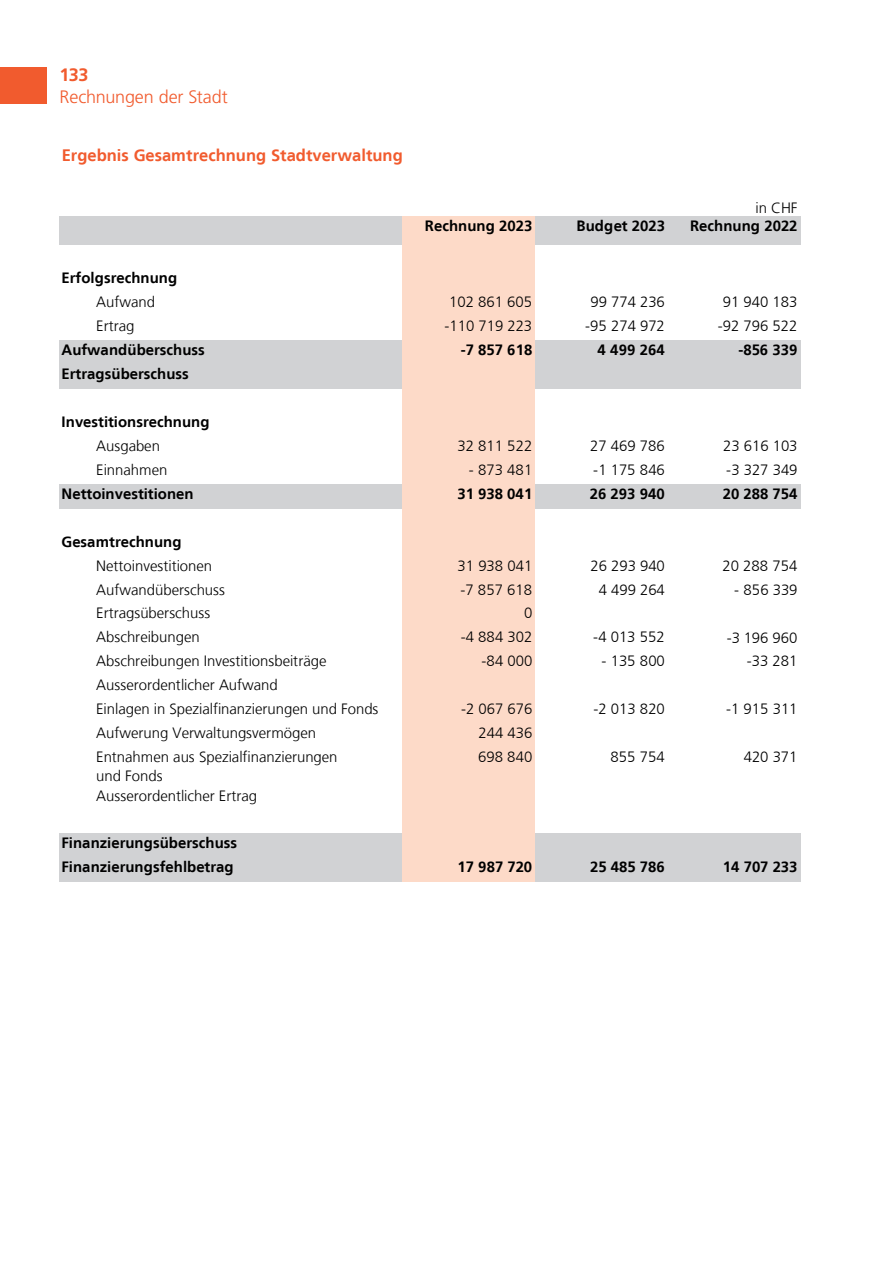
<style>
.page{position:relative;width:893px;height:1263px;background:#fff}
.page>*{position:absolute;margin:0;border:0;box-sizing:border-box;transform-origin:0 0}
.t1{font:300 18px "Frutiger LT Std";letter-spacing:-.01em;color:#f15b2e}
.t2{font:700 18px "Frutiger LT Std";color:#f15b2e}
.t3{font:700 16.5px "Frutiger LT";color:#f15b2e}
.t4{font:300 15px/24px "Frutiger LT";color:#000}
.t5{font:700 15px "Frutiger LT";color:#000}
</style>
<div class="page">
<div style="left:0;top:67px;width:47px;height:37px;background:#f15b2e"></div>
<div style="left:59px;top:217px;width:344px;height:28px;background:#d1d2d4"></div>
<div style="left:403px;top:217px;width:132px;height:28px;background:#fddac8"></div>
<div style="left:535px;top:217px;width:266px;height:28px;background:#d1d2d4"></div>
<div style="left:403px;top:245px;width:132px;height:24px;background:#fddac8"></div>
<div style="left:403px;top:269px;width:132px;height:24px;background:#fddac8"></div>
<div style="left:403px;top:293px;width:132px;height:24px;background:#fddac8"></div>
<div style="left:403px;top:317px;width:132px;height:24px;background:#fddac8"></div>
<div style="left:59px;top:341px;width:344px;height:48px;background:#d1d2d4"></div>
<div style="left:403px;top:341px;width:132px;height:48px;background:#fddac8"></div>
<div style="left:535px;top:341px;width:266px;height:48px;background:#d1d2d4"></div>
<div style="left:403px;top:388px;width:132px;height:25px;background:#fddac8"></div>
<div style="left:403px;top:412px;width:132px;height:24px;background:#fddac8"></div>
<div style="left:403px;top:436px;width:132px;height:24px;background:#fddac8"></div>
<div style="left:403px;top:460px;width:132px;height:24px;background:#fddac8"></div>
<div style="left:59px;top:484px;width:344px;height:24px;background:#d1d2d4"></div>
<div style="left:403px;top:484px;width:132px;height:24px;background:#fddac8"></div>
<div style="left:535px;top:484px;width:266px;height:24px;background:#d1d2d4"></div>
<div style="left:403px;top:508px;width:132px;height:24px;background:#fddac8"></div>
<div style="left:403px;top:532px;width:132px;height:24px;background:#fddac8"></div>
<div style="left:403px;top:556px;width:132px;height:24px;background:#fddac8"></div>
<div style="left:403px;top:580px;width:132px;height:24px;background:#fddac8"></div>
<div style="left:403px;top:604px;width:132px;height:24px;background:#fddac8"></div>
<div style="left:403px;top:628px;width:132px;height:24px;background:#fddac8"></div>
<div style="left:403px;top:652px;width:132px;height:24px;background:#fddac8"></div>
<div style="left:403px;top:676px;width:132px;height:24px;background:#fddac8"></div>
<div style="left:403px;top:700px;width:132px;height:24px;background:#fddac8"></div>
<div style="left:403px;top:723px;width:132px;height:25px;background:#fddac8"></div>
<div style="left:403px;top:747px;width:132px;height:39px;background:#fddac8"></div>
<div style="left:403px;top:786px;width:132px;height:24px;background:#fddac8"></div>
<div style="left:403px;top:810px;width:132px;height:24px;background:#fddac8"></div>
<div style="left:59px;top:834px;width:344px;height:48px;background:#d1d2d4"></div>
<div style="left:403px;top:834px;width:132px;height:48px;background:#fddac8"></div>
<div style="left:535px;top:834px;width:266px;height:48px;background:#d1d2d4"></div>
<p class="t2" style="left:60px;top:64px;width:31px">133</p>
<p class="t1" style="left:60px;top:87px;width:170px">Rechnungen der Stadt</p>
<p class="t3" style="left:62px;top:146px;width:343px">Ergebnis Gesamtrechnung Stadtverwaltung</p>
<p class="t5" style="left:62px;top:269px;width:117px">Erfolgsrechnung</p>
<p class="t4" style="left:96px;top:314px;width:40px">Ertrag</p>
<p class="t4" style="left:96px;top:290px;width:60px">Aufwand</p>
<p class="t5" style="left:62px;top:341px;width:145px">Aufwandüberschuss</p>
<p class="t5" style="left:62px;top:365px;width:129px">Ertragsüberschuss</p>
<p class="t5" style="left:62px;top:413px;width:150px">Investitionsrechnung</p>
<p class="t4" style="left:755px;top:196px;width:44px">in CHF</p>
<p class="t5" style="left:425px;top:217px;width:109px">Rechnung 2023</p>
<p class="t5" style="left:577px;top:217px;width:90px">Budget 2023</p>
<p class="t5" style="left:690px;top:217px;width:109px">Rechnung 2022</p>
<p class="t4" style="left:449px;top:290px;width:84px">102 861 605</p>
<p class="t4" style="left:590px;top:290px;width:76px">99 774 236</p>
<p class="t4" style="left:723px;top:290px;width:76px">91 940 183</p>
<p class="t4" style="left:444px;top:314px;width:89px">-110 719 223</p>
<p class="t4" style="left:585px;top:314px;width:81px">-95 274 972</p>
<p class="t4" style="left:718px;top:314px;width:81px">-92 796 522</p>
<p class="t5" style="left:461px;top:341px;width:73px">-7 857 618</p>
<p class="t5" style="left:598px;top:341px;width:69px">4 499 264</p>
<p class="t5" style="left:738px;top:341px;width:61px">-856 339</p>
<p class="t4" style="left:96px;top:434px;width:65px">Ausgaben</p>
<p class="t4" style="left:457px;top:434px;width:76px">32 811 522</p>
<p class="t4" style="left:590px;top:434px;width:76px">27 469 786</p>
<p class="t4" style="left:723px;top:434px;width:76px">23 616 103</p>
<p class="t4" style="left:96px;top:458px;width:73px">Einnahmen</p>
<p class="t4" style="left:469px;top:458px;width:65px">- 873 481</p>
<p class="t4" style="left:593px;top:458px;width:73px">-1 175 846</p>
<p class="t4" style="left:726px;top:458px;width:73px">-3 327 349</p>
<p class="t5" style="left:457px;top:485px;width:76px">31 938 041</p>
<p class="t5" style="left:590px;top:485px;width:77px">26 293 940</p>
<p class="t5" style="left:723px;top:485px;width:76px">20 288 754</p>
<p class="t5" style="left:62px;top:485px;width:134px">Nettoinvestitionen</p>
<p class="t5" style="left:62px;top:533px;width:121px">Gesamtrechnung</p>
<p class="t4" style="left:96px;top:554px;width:130px">Nettoinvestitionen<br>Aufwandüberschuss<br>Ertragsüberschuss</p>
<p class="t4" style="left:96px;top:625px;width:105px">Abschreibungen</p>
<p class="t4" style="left:458px;top:554px;width:76px">31 938 041</p>
<p class="t4" style="left:590px;top:554px;width:76px">26 293 940</p>
<p class="t4" style="left:722px;top:554px;width:77px">20 288 754</p>
<p class="t4" style="left:460px;top:577px;width:73px">-7 857 618</p>
<p class="t4" style="left:599px;top:577px;width:68px">4 499 264</p>
<p class="t4" style="left:734px;top:577px;width:65px">- 856 339</p>
<p class="t4" style="left:461px;top:601px;width:73px;text-align:right">0<br>-4 884 302</p>
<p class="t4" style="left:593px;top:625px;width:73px">-4 013 552</p>
<p class="t4" style="left:727px;top:626px;width:72px">-3 196 960</p>
<p class="t4" style="left:96px;top:649px;width:232px">Abschreibungen Investitionsbeiträge</p>
<p class="t4" style="left:482px;top:649px;width:52px">-84 000</p>
<p class="t4" style="left:602px;top:649px;width:65px">- 135 800</p>
<p class="t4" style="left:747px;top:649px;width:52px">-33 281</p>
<p class="t4" style="left:96px;top:697px;width:284px">Einlagen in Spezialfinanzierungen und Fonds</p>
<p class="t4" style="left:461px;top:697px;width:73px">-2 067 676</p>
<p class="t4" style="left:593px;top:697px;width:73px">-2 013 820</p>
<p class="t4" style="left:726px;top:697px;width:73px">-1 915 311</p>
<p class="t4" style="left:96px;top:721px;width:221px">Aufwerung Verwaltungsvermögen</p>
<p class="t4" style="left:478px;top:721px;width:56px">244 436<br>698 840</p>
<p class="t4" style="left:96px;top:673px;width:183px">Ausserordentlicher Aufwand</p>
<p class="t4" style="left:96px;top:748px;width:243px;line-height:19px">Entnahmen aus Spezialfinanzierungen und Fonds</p>
<p class="t4" style="left:610px;top:745px;width:56px">855 754</p>
<p class="t4" style="left:744px;top:745px;width:55px">420 371</p>
<p class="t4" style="left:96px;top:784px;width:162px">Ausserordentlicher Ertrag</p>
<p class="t5" style="left:62px;top:834px;width:177px">Finanzierungsüberschuss</p>
<p class="t5" style="left:62px;top:858px;width:174px">Finanzierungsfehlbetrag</p>
<p class="t5" style="left:458px;top:858px;width:76px">17 987 720</p>
<p class="t5" style="left:590px;top:858px;width:76px">25 485 786</p>
<p class="t5" style="left:723px;top:858px;width:76px">14 707 233</p>
</div>
